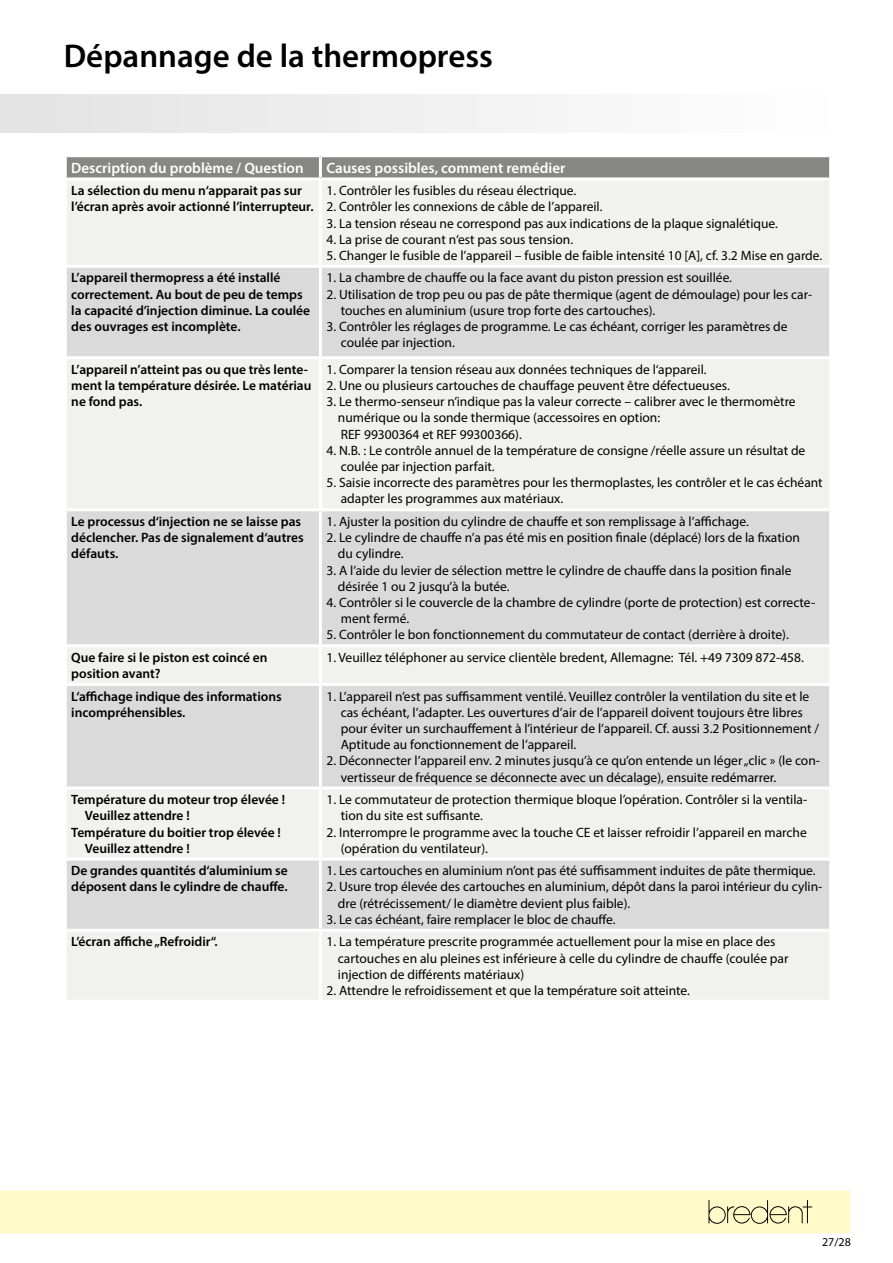
<style>
.page{position:relative;width:893px;height:1263px;background:#fff}
.page>*{position:absolute;margin:0;border:0;box-sizing:border-box;transform-origin:0 0}
.t1{font:600 33px "Myriad Pro";color:#000}
.t2{font:600 15px "Myriad Pro";color:#fff}
.t3{font:13.5px/16.2px "Myriad Pro";color:#000}
.t4{font:600 13.5px/16.2px "Myriad Pro";color:#000}
.t5{font:12px "Myriad Pro";color:#000}
</style>
<div class="page">
<div style="left:0;top:1191px;width:850px;height:42px;background:#fffac7"></div>
<div style="left:0;top:94px;width:829px;height:39px;background:linear-gradient(to right,#e4e2e2,#fefefe)"></div>
<div style="left:67px;top:157px;width:762px;height:20px;background:#878786"></div>
<div style="left:67px;top:181px;width:762px;height:819px;background:#f1f1f0"></div>
<svg style="left:67px;top:268px;width:762px;height:661px;fill:#dadada"></svg>
<hr style="left:319px;top:157px;width:3px;height:20px;background:#fff">
<hr style="left:64px;top:265px;width:256px;height:3px;background:#fff">
<hr style="left:320px;top:265px;width:512px;height:3px;background:#fff">
<hr style="left:64px;top:356px;width:256px;height:3px;background:#fff">
<hr style="left:320px;top:356px;width:512px;height:3px;background:#fff">
<hr style="left:64px;top:508px;width:256px;height:3px;background:#fff">
<hr style="left:320px;top:508px;width:512px;height:3px;background:#fff">
<hr style="left:64px;top:644px;width:256px;height:3px;background:#fff">
<hr style="left:320px;top:644px;width:512px;height:3px;background:#fff">
<hr style="left:64px;top:683px;width:256px;height:3px;background:#fff">
<hr style="left:320px;top:683px;width:512px;height:3px;background:#fff">
<hr style="left:64px;top:786px;width:256px;height:3px;background:#fff">
<hr style="left:320px;top:786px;width:512px;height:3px;background:#fff">
<hr style="left:64px;top:857px;width:256px;height:3px;background:#fff">
<hr style="left:320px;top:857px;width:512px;height:3px;background:#fff">
<hr style="left:64px;top:929px;width:256px;height:3px;background:#fff">
<hr style="left:320px;top:929px;width:512px;height:3px;background:#fff">
<hr style="left:319px;top:180px;width:3px;height:85px;background:#fff">
<hr style="left:319px;top:268px;width:3px;height:88px;background:#fff">
<hr style="left:319px;top:359px;width:3px;height:149px;background:#fff">
<hr style="left:319px;top:511px;width:3px;height:133px;background:#fff">
<hr style="left:319px;top:647px;width:3px;height:36px;background:#fff">
<hr style="left:319px;top:686px;width:3px;height:100px;background:#fff">
<hr style="left:319px;top:789px;width:3px;height:68px;background:#fff">
<hr style="left:319px;top:860px;width:3px;height:69px;background:#fff">
<hr style="left:319px;top:932px;width:3px;height:68px;background:#fff">
<h1 class="t1" style="left:64px;top:40px;width:431px">Dépannage de la thermopress</h1>
<p class="t2" style="left:71px;top:161px;width:234px">Description du problème / Question</p>
<p class="t2" style="left:326px;top:161px;width:241px">Causes possibles, comment remédier</p>
<p class="t4" style="left:71px;top:183px;width:244px">La sélection du menu n‘apparait pas sur l’écran après avoir actionné l’interrupteur.</p>
<p class="t3" style="left:326px;top:183px;width:251px">1. Contrôler les fusibles du réseau électrique.</p>
<p class="t3" style="left:326px;top:199px;width:278px">2. Contrôler les connexions de câble de l’appareil.</p>
<p class="t3" style="left:326px;top:215px;width:453px">3. La tension réseau ne correspond pas aux indications de la plaque signalétique.</p>
<p class="t3" style="left:326px;top:231px;width:248px">4. La prise de courant n‘est pas sous tension.</p>
<p class="t3" style="left:326px;top:248px;width:497px">5. Changer le fusible de l’appareil – fusible de faible intensité 10 [A], cf. 3.2 Mise en garde.</p>
<p class="t4" style="left:71px;top:270px;width:240px">L’appareil thermopress a été installé correctement. Au bout de peu de temps la capacité d’injection diminue. La coulée des ouvrages est incomplète.</p>
<p class="t3" style="left:326px;top:270px;width:407px">1. La chambre de chauffe ou la face avant du piston pression est souillée.</p>
<p class="t3" style="left:341px;top:286px;width:473px;text-indent:-14px">2. Utilisation de trop peu ou pas de pâte thermique (agent de démoulage) pour les car&shy;touches en aluminium (usure trop forte des cartouches).</p>
<p class="t3" style="left:341px;top:319px;width:448px;text-indent:-14px">3. Contrôler les réglages de programme. Le cas échéant, corriger les paramètres de coulée par injection.</p>
<p class="t4" style="left:71px;top:362px;width:242px">L’appareil n’atteint pas ou que très lente&shy;ment la température désirée. Le matériau ne fond pas.</p>
<p class="t3" style="left:326px;top:362px;width:382px">1. Comparer la tension réseau aux données techniques de l‘appareil.</p>
<p class="t3" style="left:326px;top:378px;width:405px">2. Une ou plusieurs cartouches de chauffage peuvent être défectueuses.</p>
<p class="t3" style="left:338px;top:394px;width:459px;text-indent:-11px">3. Le thermo-senseur n’indique pas la valeur correcte – calibrer avec le thermomètre numérique ou la sonde thermique (accessoires en option:<br>REF 99300364 et REF 99300366).</p>
<p class="t3" style="left:341px;top:443px;width:466px;text-indent:-14px">4. N.B. : Le contrôle annuel de la température de consigne /réelle assure un résultat de coulée par injection parfait.</p>
<p class="t3" style="left:341px;top:475px;width:483px;text-indent:-14px">5. Saisie incorrecte des paramètres pour les thermoplastes, les contrôler et le cas échéant adapter les programmes aux matériaux.</p>
<p class="t4" style="left:71px;top:514px;width:234px">Le processus d‘injection ne se laisse pas déclencher. Pas de signalement d‘autres défauts.</p>
<p class="t3" style="left:326px;top:514px;width:424px">1. Ajuster la position du cylindre de chauffe et son remplissage à l’affichage.</p>
<p class="t3" style="left:338px;top:530px;width:464px;text-indent:-11px">2. Le cylindre de chauffe n’a pas été mis en position finale (déplacé) lors de la fixation du cylindre.</p>
<p class="t3" style="left:338px;top:562px;width:455px;text-indent:-11px">3. A l’aide du levier de sélection mettre le cylindre de chauffe dans la position finale désirée 1 ou 2 jusqu’à la butée.</p>
<p class="t3" style="left:341px;top:595px;width:476px;text-indent:-14px">4. Contrôler si le couvercle de la chambre de cylindre (porte de protection) est correcte&shy;ment fermé.</p>
<p class="t3" style="left:326px;top:627px;width:464px">5. Contrôler le bon fonctionnement du commutateur de contact (derrière à droite).</p>
<p class="t4" style="left:71px;top:650px;width:198px">Que faire si le piston est coincé en position avant?</p>
<p class="t3" style="left:326px;top:650px;width:479px">1. Veuillez téléphoner au service clientèle bredent, Allemagne: Tél. +49 7309 872-458.</p>
<p class="t4" style="left:71px;top:688px;width:212px">L‘affichage indique des informations incompréhensibles.</p>
<p class="t3" style="left:341px;top:688px;width:480px;text-indent:-14px">1. L’appareil n’est pas suffisamment ventilé. Veuillez contrôler la ventilation du site et le cas échéant, l’adapter. Les ouvertures d’air de l’appareil doivent toujours être libres pour éviter un surchauffement à l’intérieur de l’appareil. Cf. aussi 3.2 Positionnement / Aptitude au fonctionnement de l’appareil.</p>
<p class="t3" style="left:341px;top:753px;width:481px;text-indent:-14px">2. Déconnecter l’appareil env. 2 minutes jusqu’à ce qu’on entende un léger „clic » (le con&shy;vertisseur de fréquence se déconnecte avec un décalage), ensuite redémarrer.</p>
<p class="t4" style="left:71px;top:792px;width:215px">Température du moteur trop élevée !</p>
<p class="t4" style="left:85px;top:808px;width:107px">Veuillez attendre !</p>
<p class="t4" style="left:71px;top:824px;width:211px">Température du boitier trop élevée !</p>
<p class="t4" style="left:85px;top:840px;width:107px">Veuillez attendre !</p>
<p class="t3" style="left:341px;top:792px;width:468px;text-indent:-14px">1. Le commutateur de protection thermique bloque l’opération. Contrôler si la ventila&shy;tion du site est suffisante.</p>
<p class="t3" style="left:341px;top:824px;width:468px;text-indent:-14px">2. Interrompre le programme avec la touche CE et laisser refroidir l’appareil en marche (opération du ventilateur).</p>
<p class="t4" style="left:71px;top:863px;width:218px">De grandes quantités d‘aluminium se déposent dans le cylindre de chauffe.</p>
<p class="t3" style="left:326px;top:863px;width:491px">1. Les cartouches en aluminium n’ont pas été suffisamment induites de pâte thermique.</p>
<p class="t3" style="left:338px;top:879px;width:486px;text-indent:-11px">2. Usure trop élevée des cartouches en aluminium, dépôt dans la paroi intérieur du cylin&shy;dre (rétrécissement/ le diamètre devient plus faible).</p>
<p class="t3" style="left:326px;top:911px;width:291px">3. Le cas échéant, faire remplacer le bloc de chauffe.</p>
<p class="t4" style="left:71px;top:934px;width:148px">L’écran affiche „Refroidir“.</p>
<p class="t3" style="left:338px;top:934px;width:452px;text-indent:-11px">1. La température prescrite programmée actuellement pour la mise en place des cartouches en alu pleines est inférieure à celle du cylindre de chauffe (coulée par injection de différents matériaux)</p>
<p class="t3" style="left:326px;top:983px;width:365px">2. Attendre le refroidissement et que la température soit atteinte.</p>
<p class="t5" style="left:822px;top:1236px;width:30px">27/28</p>
</div>
